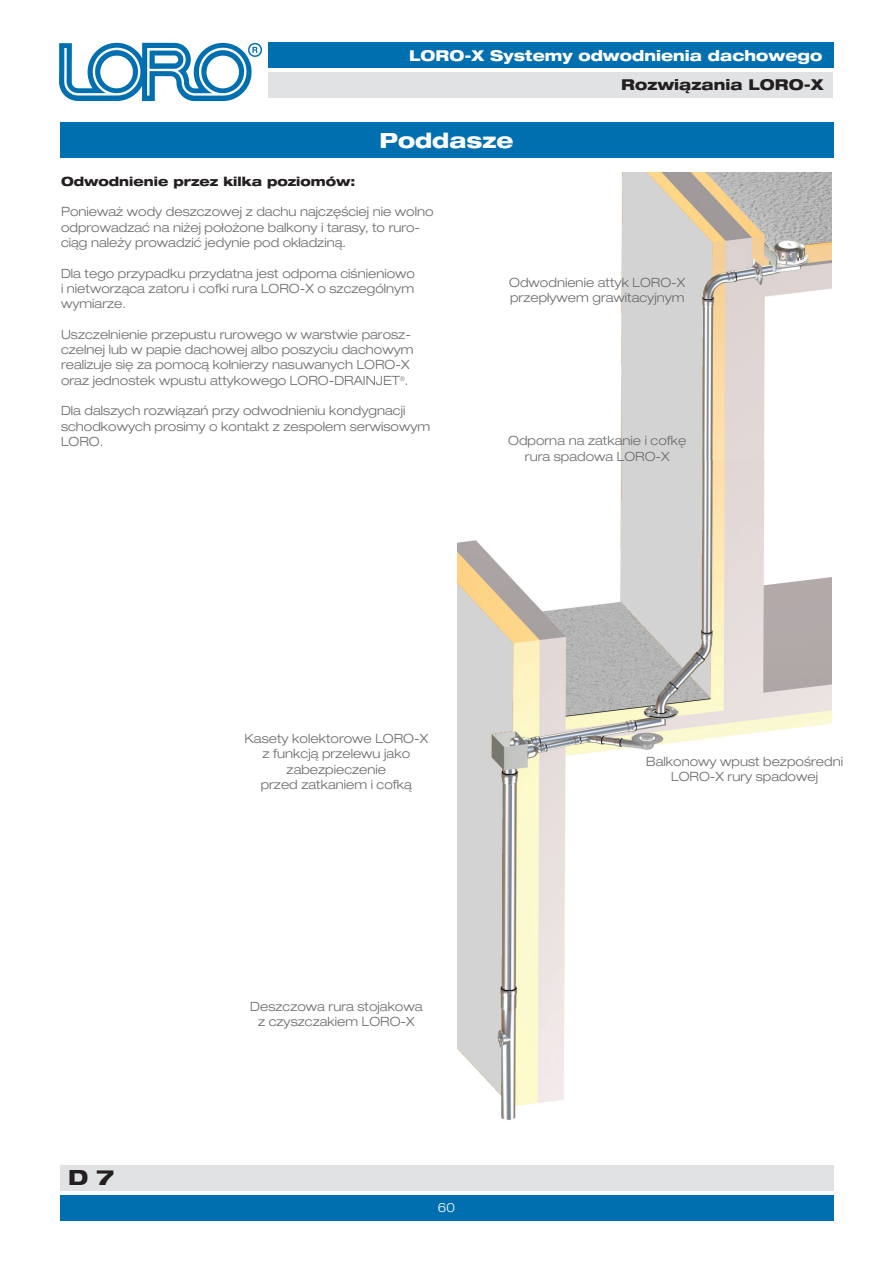
<style>
.page{position:relative;width:893px;height:1263px;background:#fff}
.page>*{position:absolute;margin:0;border:0;box-sizing:border-box;transform-origin:0 0}
.t1{font:800 expanded 21px "Helvetica Neue LT Pro";color:#fff}
.t2{font:800 expanded 21px "Helvetica Neue LT Pro";color:#231f20}
.t3{font:800 expanded 15px "Helvetica Neue LT Pro";color:#fff}
.t4{font:800 expanded 15px "Helvetica Neue LT Pro";color:#231f20}
.t5{font:300 expanded 12.75px/15.3px "Helvetica Neue LT Pro";color:#6c6d70}
.t6{font:800 expanded 12.75px "Helvetica Neue LT Pro";color:#231f20}
.t7{font:300 expanded 12.75px "Helvetica Neue LT Pro";color:#fff}
</style>
<div class="page">
<div style="left:60px;top:1195px;width:773px;height:25px;background:#006faf"></div>
<div style="left:60px;top:1165px;width:773px;height:26px;background:#e1e2e4"></div>
<div style="left:268px;top:43px;width:565px;height:25px;background:#006faf"></div>
<div style="left:268px;top:72px;width:565px;height:26px;background:#e1e2e4"></div>
<img style="left:59px;top:42px;width:203px;height:60px">
<div style="left:60px;top:123px;width:773px;height:35px;background:#006faf"></div>
<img style="left:458px;top:173px;width:374px;height:947px">
<p class="t3" style="left:409px;top:46px;width:415px">LORO-X Systemy odwodnienia dachowego</p>
<p class="t4" style="left:621px;top:75px;width:204px">Rozwiązania LORO-X</p>
<h1 class="t1" style="left:379px;top:127px;width:136px">Poddasze</h1>
<p class="t6" style="left:61px;top:173px;width:296px">Odwodnienie przez kilka poziomów:</p>
<p class="t5" style="left:61px;top:204px;width:374px">Ponieważ wody deszczowej z dachu najczęściej nie wolno odprowadzać na niżej położone balkony i tarasy, to ruro&shy;ciąg należy prowadzić jedynie pod okładziną.</p>
<p class="t5" style="left:61px;top:265px;width:356px;text-align:justify">Dla tego przypadku przydatna jest odporna ciśnieniowo i nietworząca zatoru i cofki rura LORO-X o szczególnym wymiarze.</p>
<p class="t5" style="left:61px;top:326px;width:354px">Uszczelnienie przepustu rurowego w warstwie parosz&shy;czelnej lub w papie dachowej albo poszyciu dachowym realizuje się za pomocą kołnierzy nasuwanych LORO-X oraz jednostek wpustu attykowego LORO-DRAINJET<sup>®</sup>.</p>
<p class="t5" style="left:61px;top:403px;width:371px">Dla dalszych rozwiązań przy odwodnieniu kondygnacji schodkowych prosimy o kontakt z zespołem serwisowym<br>LORO.</p>
<p class="t5" style="left:509px;top:275px;width:178px">Odwodnienie attyk LORO-X przepływem grawitacyjnym</p>
<p class="t5" style="left:508px;top:433px;width:180px;text-align:center">Odporna na zatkanie i cofkę rura spadowa LORO-X</p>
<h1 class="t2" style="left:68px;top:1164px;width:47px">D 7</h1>
<p class="t5" style="left:244px;top:731px;width:185px;text-align:center">Kasety kolektorowe LORO-X z funkcją przelewu jako zabezpieczenie<br>przed zatkaniem i cofką</p>
<p class="t5" style="left:250px;top:998px;width:174px;text-align:center">Deszczowa rura stojakowa z czyszczakiem LORO-X</p>
<p class="t7" style="left:438px;top:1200px;width:19px">60</p>
<p class="t5" style="left:646px;top:754px;width:198px;text-align:center">Balkonowy wpust bezpośredni<br>LORO-X rury spadowej</p>
</div>
